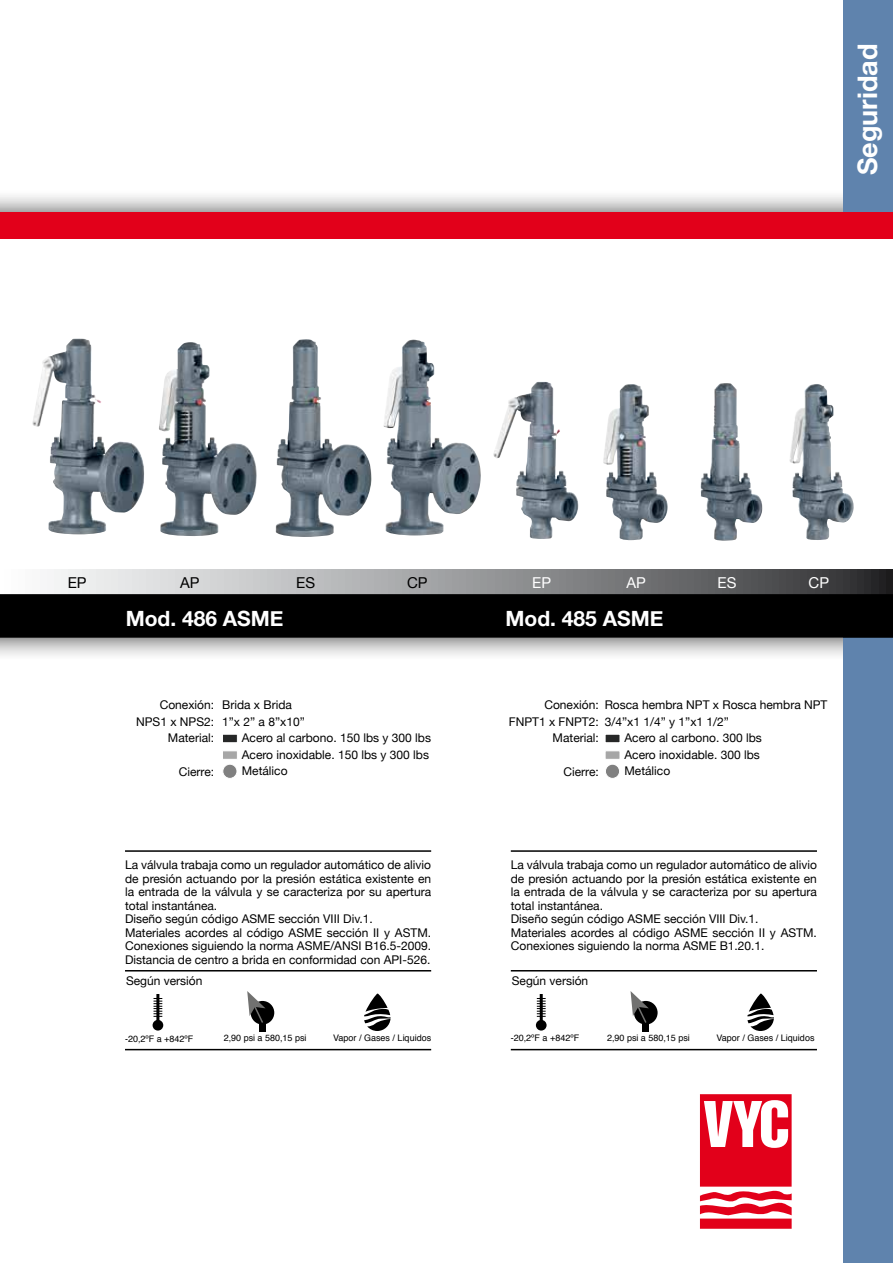
<style>
.page{position:relative;width:893px;height:1263px;background:#fff}
.page>*{position:absolute;margin:0;border:0;box-sizing:border-box;transform-origin:0 0}
.t1{font:700 27px "Helvetica Neue";color:#fff}
.t2{font:700 21px "Helvetica Neue";color:#fff}
.t3{font:15px "Helvetica Neue";color:#000}
.t4{font:15px "Helvetica Neue";color:#fff}
.t5{font:12px/13.5px "Helvetica Neue";color:#000}
.t6{font:9px "Helvetica";color:#000}
</style>
<div class="page">
<div style="left:0;top:189px;width:893px;height:473px;background:#000;opacity:.75"></div>
<div style="left:0;top:213px;width:893px;height:425px;background:#fff"></div>
<div style="left:843px;top:0;width:50px;height:1263px;background:#5f83ad"></div>
<svg style="left:54px;top:239px;width:839px;height:331px"></svg>
<svg style="left:700px;top:1094px;width:92px;height:135px"></svg>
<div style="left:0;top:213px;width:893px;height:26px;background:#e2001a"></div>
<div style="left:0;top:570px;width:893px;height:25px;background:linear-gradient(to right,#fff,#313234)"></div>
<div style="left:0;top:594px;width:893px;height:44px;background:#000"></div>
<img style="left:493px;top:382px;width:86px;height:157px">
<img style="left:32px;top:339px;width:46px;height:195px">
<div style="left:222px;top:734px;width:16px;height:9px;background:#262727;border:1px solid #fff"></div>
<div style="left:222px;top:750px;width:16px;height:10px;background:#a6a6a6;border:1px solid #fff"></div>
<div style="left:223px;top:764px;width:14px;height:14px;background:#808080;border-radius:50%"></div>
<div style="left:222px;top:764px;width:15px;height:15px;border:1px solid #fff;border-radius:50%"></div>
<div style="left:605px;top:734px;width:15px;height:9px;background:#262727;border:1px solid #fff"></div>
<div style="left:605px;top:750px;width:15px;height:10px;background:#a6a6a6;border:1px solid #fff"></div>
<div style="left:605px;top:764px;width:15px;height:14px;background:#808080;border-radius:50%"></div>
<div style="left:605px;top:764px;width:15px;height:15px;border:1px solid #fff;border-radius:50%"></div>
<div style="left:153px;top:1020px;width:10px;height:10px;background:#000;border-radius:50%"></div>
<hr style="left:156px;top:994px;width:3px;height:30px;background:#000">
<svg style="left:153px;top:998px;width:9px;height:19px"></svg>
<div style="left:251px;top:1001px;width:23px;height:23px;background:#000;border-radius:50%"></div>
<div style="left:259px;top:1024px;width:7px;height:8px;background:#000"></div>
<svg style="left:247px;top:991px;width:19px;height:33px"></svg>
<svg style="left:364px;top:993px;width:27px;height:38px"></svg>
<hr style="left:125px;top:1049px;width:306px;height:1px;background:#000">
<hr style="left:511px;top:1049px;width:306px;height:1px;background:#000">
<hr style="left:125px;top:850px;width:306px;height:2px;background:#000">
<hr style="left:511px;top:850px;width:306px;height:2px;background:#000">
<hr style="left:125px;top:970px;width:306px;height:1px;background:#000">
<hr style="left:511px;top:970px;width:306px;height:1px;background:#000">
<div style="left:536px;top:1020px;width:11px;height:10px;background:#000;border-radius:50%"></div>
<hr style="left:540px;top:994px;width:3px;height:30px;background:#000">
<svg style="left:537px;top:998px;width:9px;height:19px"></svg>
<div style="left:634px;top:1001px;width:24px;height:23px;background:#000;border-radius:50%"></div>
<div style="left:642px;top:1024px;width:7px;height:8px;background:#000"></div>
<svg style="left:630px;top:991px;width:19px;height:33px"></svg>
<svg style="left:747px;top:993px;width:27px;height:38px"></svg>
<h1 class="t1" style="left:851px;top:175px;width:133px;rotate:-90deg">Seguridad</h1>
<p class="t3" style="left:68px;top:574px;width:20px">EP</p>
<p class="t3" style="left:180px;top:574px;width:21px">AP</p>
<p class="t3" style="left:296px;top:574px;width:20px">ES</p>
<p class="t3" style="left:407px;top:574px;width:22px">CP</p>
<p class="t4" style="left:532px;top:574px;width:20px">EP</p>
<p class="t4" style="left:627px;top:574px;width:21px">AP</p>
<p class="t4" style="left:718px;top:574px;width:20px">ES</p>
<p class="t4" style="left:809px;top:574px;width:22px">CP</p>
<h2 class="t2" style="left:126px;top:606px;width:159px">Mod. 486 ASME</h2>
<h2 class="t2" style="left:505px;top:606px;width:159px">Mod. 485 ASME</h2>
<p class="t5" style="left:136px;top:697px;width:79px;line-height:16.5px;text-align:right">Conexión:<br>NPS1 x NPS2:<br>Material:</p>
<p class="t5" style="left:222px;top:698px;width:71px">Brida x Brida</p>
<p class="t5" style="left:509px;top:697px;width:92px;line-height:16.5px;text-align:right">Conexión:<br>FNPT1 x FNPT2:<br>Material:</p>
<p class="t5" style="left:605px;top:697px;width:224px;line-height:16.5px">Rosca hembra NPT x Rosca hembra NPT<br>3/4”x1 1/4” y 1”x1 1/2”</p>
<p class="t5" style="left:564px;top:765px;width:37px">Cierre:</p>
<p class="t5" style="left:222px;top:715px;width:84px">1”x 2” a 8”x10”</p>
<p class="t5" style="left:242px;top:731px;width:191px">Acero al carbono. 150 lbs y 300 lbs</p>
<p class="t5" style="left:242px;top:748px;width:189px">Acero inoxidable. 150 lbs y 300 lbs</p>
<p class="t5" style="left:242px;top:764px;width:47px">Metálico</p>
<p class="t5" style="left:624px;top:730px;width:139px;line-height:16.5px">Acero al carbono. 300 lbs<br>Acero inoxidable. 300 lbs</p>
<p class="t5" style="left:179px;top:765px;width:37px">Cierre:</p>
<p class="t5" style="left:624px;top:764px;width:47px">Metálico</p>
<p class="t5" style="left:125px;top:858px;width:308px">La válvula trabaja como un regulador automático de alivio de presión actuando por la presión estática existente en la entrada de la válvula y se caracteriza por su apertura total instantánea.<br>Diseño según código ASME sección VIII Div.1.<br>Materiales acordes al código ASME sección II y ASTM.<br>Conexiones siguiendo la norma ASME/ANSI B16.5-2009.<br>Distancia de centro a brida en conformidad con API-526.</p>
<p class="t5" style="left:511px;top:858px;width:308px">La válvula trabaja como un regulador automático de alivio de presión actuando por la presión estática existente en la entrada de la válvula y se caracteriza por su apertura total instantánea.<br>Diseño según código ASME sección VIII Div.1.<br>Materiales acordes al código ASME sección II y ASTM.<br>Conexiones siguiendo la norma ASME B1.20.1.</p>
<p class="t5" style="left:126px;top:974px;width:78px">Según versión</p>
<p class="t6" style="left:125px;top:1032px;width:70px">-20,2ºF a +842ºF</p>
<p class="t6" style="left:224px;top:1031px;width:84px">2,90 psi a 580,15 psi</p>
<p class="t6" style="left:333px;top:1031px;width:99px">Vapor / Gases / Liquidos</p>
<p class="t5" style="left:512px;top:974px;width:78px">Según versión</p>
<p class="t6" style="left:511px;top:1031px;width:70px">-20,2ºF a +842ºF</p>
<p class="t6" style="left:607px;top:1031px;width:84px">2,90 psi a 580,15 psi</p>
<p class="t6" style="left:717px;top:1031px;width:99px">Vapor / Gases / Liquidos</p>
</div>
